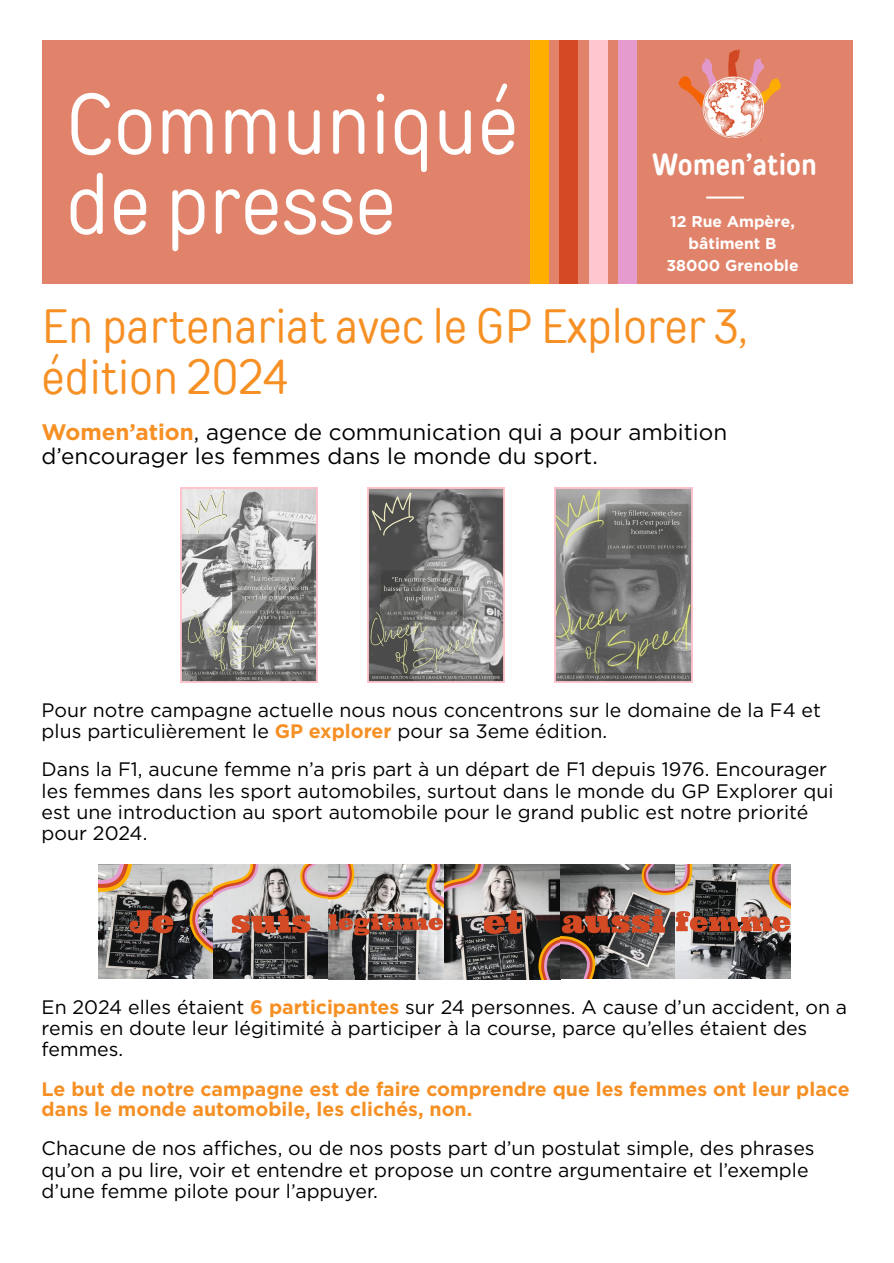
<style>
.page{position:relative;width:894px;height:1263px;background:#fff}
.page>*{position:absolute;margin:0;border:0;box-sizing:border-box;transform-origin:0 0}
.t1{font:84.3px/79.9px "TT Rounds Condensed";color:#fff}
.t2{font:48px/50.7px "TT Rounds Condensed";color:#f69024}
.t3{font:700 30.3px "TT Rounds Condensed";color:#fff}
.t4{font:22.5px/23.7px "Gotham";color:#000}
.t5{font:19.5px/21.3px "Gotham";color:#000}
.t6{font:700 19.5px/20.2px "Gotham";color:#f69024}
.t7{font:700 15.6px/21.9px "Gotham";color:#fff;text-align:center}
.s1{font-weight:700;color:#f69024}
</style>
<div class="page">
<div style="left:42px;top:40px;width:810px;height:244px;background:#e1836a"></div>
<div style="left:618px;top:40px;width:19px;height:244px;background:#e59bce"></div>
<div style="left:589px;top:40px;width:18px;height:244px;background:#ffc6cf"></div>
<div style="left:559px;top:40px;width:18px;height:244px;background:#d44a25"></div>
<div style="left:530px;top:40px;width:18px;height:244px;background:#ffaf00"></div>
<hr style="left:706px;top:197px;width:37px;height:2px;background:#fff">
<img style="left:678px;top:49px;width:103px;height:92px">
<img style="left:555px;top:487px;width:137px;height:196px">
<img style="left:367px;top:487px;width:138px;height:196px">
<img style="left:180px;top:487px;width:137px;height:196px">
<img style="left:99px;top:864px;width:691px;height:116px">
<p class="t1" style="left:66px;top:84px;width:454px">Communiqué de presse</p>
<p class="t3" style="left:652px;top:146px;width:166px">Women’ation</p>
<p class="t7" style="left:670px;top:210px;width:126px">12 Rue Ampère, bâtiment B</p>
<p class="t7" style="left:666px;top:254px;width:134px">38000 Grenoble</p>
<h1 class="t2" style="left:42px;top:301px;width:707px">En partenariat avec le GP Explorer 3, édition 2024</h1>
<h2 class="t4" style="left:42px;top:420px;width:686px"><span class="s1">Women’ation</span>, agence de communication qui a pour ambition d’encourager les femmes dans le monde du sport.</h2>
<p class="t5" style="left:42px;top:699px;width:780px">Pour notre campagne actuelle nous nous concentrons sur le domaine de la F4 et plus particulièrement le <span class="s1">GP explorer</span> pour sa 3eme édition.</p>
<p class="t5" style="left:42px;top:759px;width:793px">Dans la F1, aucune femme n’a pris part à un départ de F1 depuis 1976. Encourager les femmes dans les sport automobiles, surtout dans le monde du GP Explorer qui est une introduction au sport automobile pour le grand public est notre priorité pour 2024.</p>
<p class="t5" style="left:42px;top:996px;width:806px">En 2024 elles étaient <span class="s1">6 participantes</span> sur 24 personnes. A cause d’un accident, on a remis en doute leur légitimité à participer à la course, parce qu’elles étaient des femmes.</p>
<h3 class="t6" style="left:42px;top:1079px;width:809px">Le but de notre campagne est de faire comprendre que les femmes ont leur place dans le monde automobile, les clichés, non.</h3>
<p class="t5" style="left:42px;top:1138px;width:774px">Chacune de nos affiches, ou de nos posts part d’un postulat simple, des phrases qu’on a pu lire, voir et entendre et propose un contre argumentaire et l’exemple d’une femme pilote pour l’appuyer.</p>
</div>
